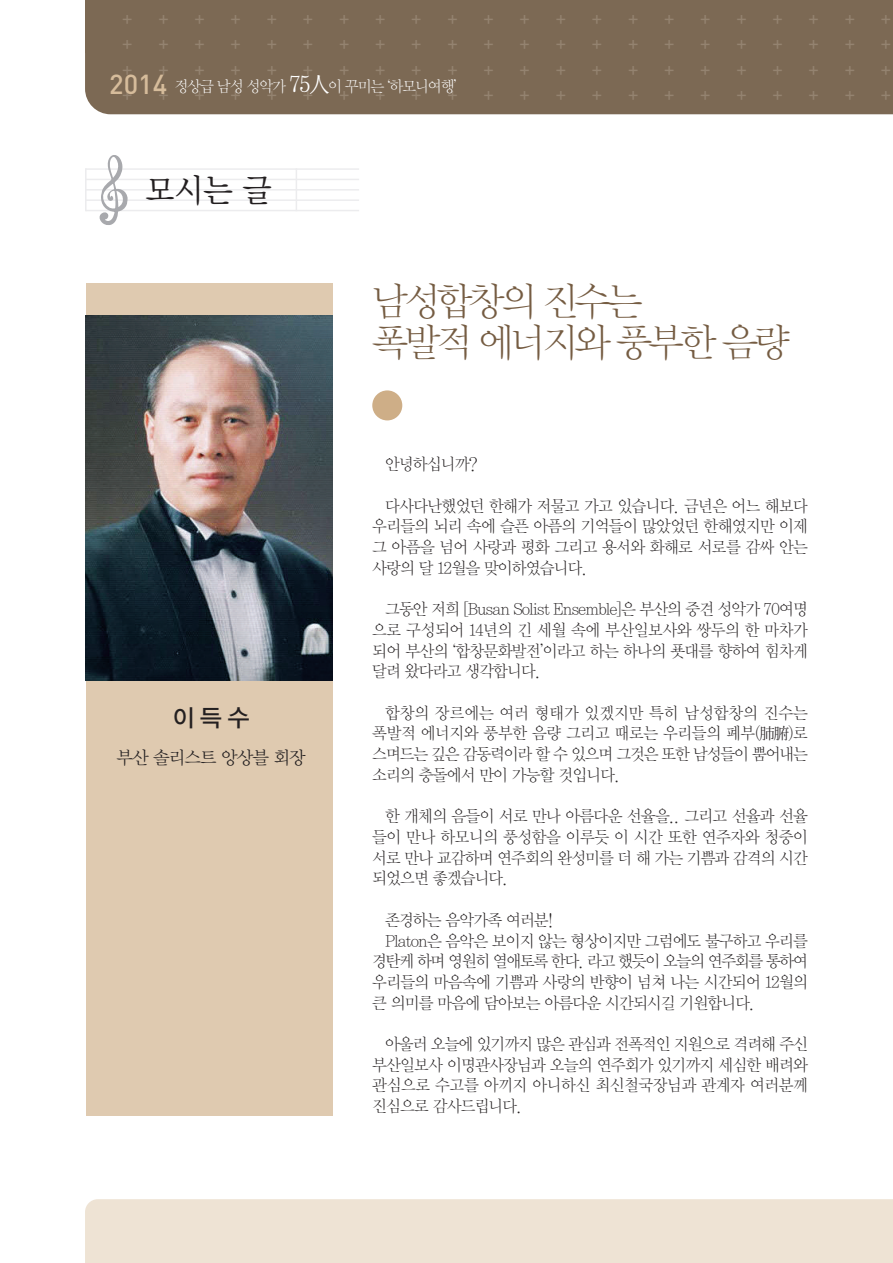
<style>
.page{position:relative;width:893px;height:1263px;background:#fff}
.page>*{position:absolute;margin:0;border:0;box-sizing:border-box;transform-origin:0 0}
.t1{font:39px/40.5px "YDVY Mj O11";letter-spacing:-.1em;color:#755c42}
.t2{font:33px "Y Mj O13";color:#231f20;scale:.95 1}
.t3{font:24px "YDVYGO13";color:#231f20}
.t4{font:21px/25.5px "DIN";color:#948370;text-align:justify}
.t5{font:18px "YDVY Mj O12";letter-spacing:-.05em;color:#231f20}
.t6{font:16.5px/20.7px "YDVY Mj O11";letter-spacing:-.05em;color:#231f20;text-align:justify;scale:.95 1}
.t7{font:16.5px "YDVY Mj O11";letter-spacing:-.075em;color:#231f20;scale:.95 1}
.t8{font:15.6px "YDVY Mj O11";letter-spacing:-.075em;color:#fff;scale:.95 1}
.s1{font-family:"DIN";font-weight:500;font-size:27.15px;color:#d6bc9b}
.s2{font-family:"YDVY Mj O13";font-size:22.8px}
</style>
<div class="page">
<div style="left:86px;top:284px;width:246px;height:832px;background:#dfcab0"></div>
<img style="left:86px;top:316px;width:246px;height:364px">
<div style="left:85px;top:1199px;width:808px;height:64px;background:#eee3d4"></div>
<div style="left:85px;top:52px;width:808px;height:62px;background:#7c6954"></div>
<div style="left:85px;top:0;width:808px;height:52px;background:#7c6954"></div>
<hr style="left:86px;top:168px;width:273px;height:2px;background:#ececee">
<hr style="left:86px;top:179px;width:273px;height:1px;background:#ececee">
<hr style="left:86px;top:189px;width:273px;height:2px;background:#ececee">
<hr style="left:86px;top:199px;width:273px;height:2px;background:#ececee">
<hr style="left:86px;top:210px;width:273px;height:1px;background:#ececee">
<hr style="left:85px;top:168px;width:2px;height:43px;background:#ececee">
<hr style="left:296px;top:168px;width:1px;height:43px;background:#ececee">
<svg style="left:99px;top:155px;width:29px;height:70px"></svg>
<div style="left:372px;top:390px;width:30px;height:30px;background:#ceae87;border-radius:50%"></div>
<p class="t4" style="left:122px;top:5px;width:771px">++++++++++++++++++++++ ++++++++++++++++++++++ ++++++++++++++++++++++ ++++++++++++++++++++++</p>
<p class="t8" style="left:109px;top:77px;width:367px"><span class="s1">2014</span> 정상급 남성 성악가 <span class="s2">75人</span>이 꾸미는 ‘하모니여행’</p>
<h2 class="t2" style="left:145px;top:169px;width:136px">모시는 글</h2>
<h3 class="t3" style="left:173px;top:704px;width:78px">이득수</h3>
<p class="t5" style="left:116px;top:747px;width:191px">부산 솔리스트 앙상블 회장</p>
<h1 class="t1" style="left:372px;top:281px;width:419px">남성합창의 진수는<br>폭발적 에너지와 풍부한 음량</h1>
<p class="t6" style="left:385px;top:454px;width:99px">안녕하십니까?</p>
<p class="t6" style="left:372px;top:495px;width:460px;text-indent:13px">다사다난했었던 한해가 저물고 가고 있습니다. 금년은 어느 해보다 우리들의 뇌리 속에 슬픈 아픔의 기억들이 많았었던 한해였지만 이제 그 아픔을 넘어 사랑과 평화 그리고 용서와 화해로 서로를 감싸 안는 사랑의 달 12월을 맞이하였습니다.</p>
<p class="t6" style="left:372px;top:599px;width:460px;text-indent:13px">그동안 저희 [Busan Solist Ensemble]은 부산의 중견 성악가 70여명 으로 구성되어 14년의 긴 세월 속에 부산일보사와 쌍두의 한 마차가 되어 부산의 ‘합창문화발전’이라고 하는 하나의 푯대를 향하여 힘차게 달려 왔다라고 생각합니다.</p>
<p class="t6" style="left:372px;top:702px;width:460px;text-indent:13px">합창의 장르에는 여러 형태가 있겠지만 특히 남성합창의 진수는 폭발적 에너지와 풍부한 음량 그리고 때로는 우리들의 폐부(肺腑)로 스며드는 깊은 감동력이라 할 수 있으며 그것은 또한 남성들이 뿜어내는 소리의 충돌에서 만이 가능할 것입니다.</p>
<p class="t6" style="left:372px;top:806px;width:460px;text-indent:13px">한 개체의 음들이 서로 만나 아름다운 선율을.. 그리고 선율과 선율 들이 만나 하모니의 풍성함을 이루듯 이 시간 또한 연주자와 청중이 서로 만나 교감하며 연주회의 완성미를 더 해 가는 기쁨과 감격의 시간 되었으면 좋겠습니다.</p>
<p class="t6" style="left:385px;top:909px;width:179px">존경하는 음악가족 여러분!</p>
<p class="t6" style="left:385px;top:930px;width:447px">Platon은 음악은 보이지 않는 형상이지만 그럼에도 불구하고 우리를</p>
<p class="t7" style="left:372px;top:951px;width:460px">경탄케 하며 영원히 열애토록 한다. 라고 했듯이 오늘의 연주회를 통하여</p>
<p class="t6" style="left:372px;top:972px;width:460px">우리들의 마음속에 기쁨과 사랑의 반향이 넘쳐 나는 시간되어 12월의</p>
<p class="t6" style="left:372px;top:992px;width:404px">큰 의미를 마음에 담아보는 아름다운 시간되시길 기원합니다.</p>
<p class="t6" style="left:372px;top:1034px;width:460px;text-indent:13px">아울러 오늘에 있기까지 많은 관심과 전폭적인 지원으로 격려해 주신 부산일보사 이명관사장님과 오늘의 연주회가 있기까지 세심한 배려와 관심으로 수고를 아끼지 아니하신 최신철국장님과 관계자 여러분께 진심으로 감사드립니다.</p>
</div>
